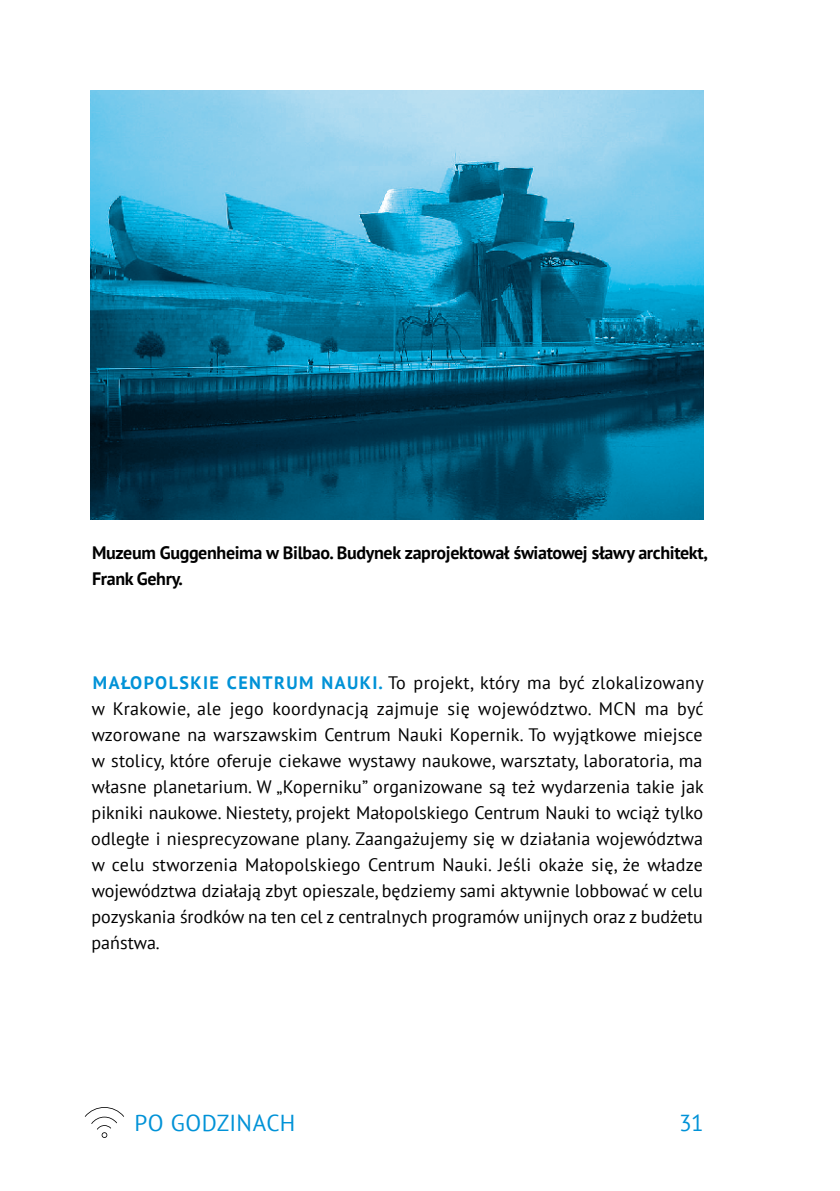
<style>
.page{position:relative;width:840px;height:1191px;background:#fff}
.page>*{position:absolute;margin:0;border:0;box-sizing:border-box;transform-origin:0 0}
.t1{font:23px "PT Sans";letter-spacing:.015em;color:#0092d7}
.t2{font:18px/26px "PT Sans";color:#000;text-align:justify}
.t3{font:700 18px/26px "PT Sans";letter-spacing:-.02em;color:#000}
.s1{font-weight:700;color:#0092d7}
</style>
<div class="page">
<svg style="left:85px;top:1107px;width:39px;height:31px"></svg>
<img style="left:91px;top:91px;width:612px;height:429px">
<p class="t3" style="left:92px;top:539px;width:616px">Muzeum Guggenheima w Bilbao. Budynek zaprojektował światowej sławy architekt,<br>Frank Gehry.</p>
<p class="t2" style="left:91px;top:669px;width:614px"><span class="s1">MAŁOPOLSKIE CENTRUM NAUKI.</span> To projekt, który ma być zlokalizowany w Krakowie, ale jego koordynacją zajmuje się województwo. MCN ma być wzorowane na warszawskim Centrum Nauki Kopernik. To wyjątkowe miejsce w stolicy, które oferuje ciekawe wystawy naukowe, warsztaty, laboratoria, ma własne planetarium. W „Koperniku” organizowane są też wydarzenia takie jak pikniki naukowe. Niestety, projekt Małopolskiego Centrum Nauki to wciąż tylko odległe i niesprecyzowane plany. Zaangażujemy się w działania województwa w celu stworzenia Małopolskiego Centrum Nauki. Jeśli okaże się, że władze województwa działają zbyt opieszale, będziemy sami aktywnie lobbować w celu pozyskania środków na ten cel z centralnych programów unijnych oraz z budżetu państwa.</p>
<p class="t1" style="left:134px;top:1108px;width:162px">PO GODZINACH</p>
<p class="t1" style="left:678px;top:1108px;width:26px">31</p>
</div>
